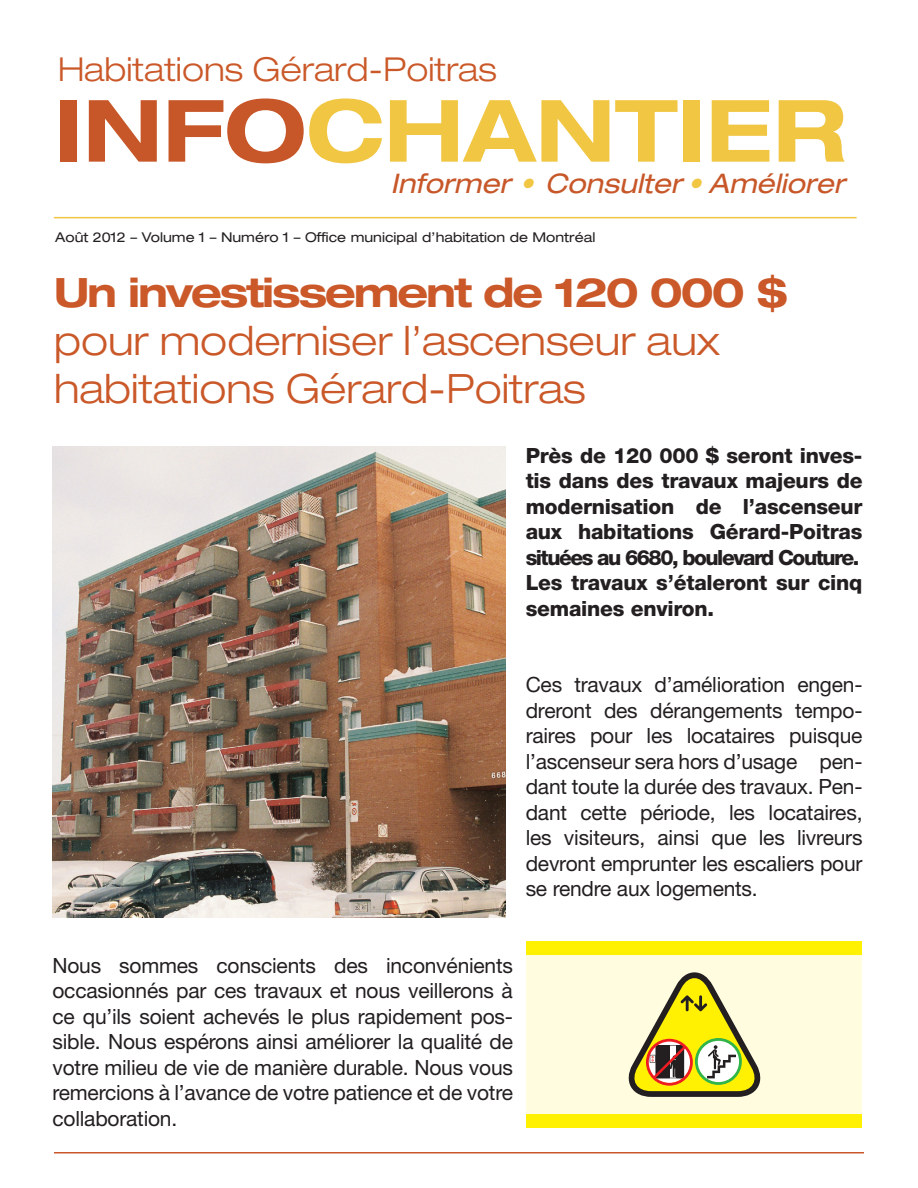
<style>
.page{position:relative;width:918px;height:1188px;background:#fff}
.page>*{position:absolute;margin:0;border:0;box-sizing:border-box;transform-origin:0 0}
.t1{font:700 expanded 86.1px "Helvetica Neue";color:#f0c642}
.t2{font:300 expanded 40.5px/48px "Helvetica Neue";color:#ca5828}
.t3{font:700 expanded 40.5px "Helvetica Neue";letter-spacing:-.05em;color:#ca5828}
.t4{font:300 expanded 33px "Helvetica Neue";color:#ca5828}
.t5{font:italic expanded 27px "Helvetica Neue";color:#c75728}
.t6{font:21px/25.5px "Helvetica Neue";letter-spacing:-.01em;color:#231f20;text-align:justify}
.t7{font:800 21px/25.5px "Helvetica Neue";letter-spacing:-.01em;color:#231f20}
.t8{font:expanded 13.5px "Helvetica Neue";color:#231f20}
.s1{color:#c75728}
.s2{color:#f0c642}
</style>
<div class="page">
<hr style="left:54px;top:217px;width:803px;height:1px;background:#f0c642">
<hr style="left:54px;top:1152px;width:810px;height:2px;background:#ca5828">
<img style="left:52px;top:447px;width:453px;height:471px">
<div style="left:526px;top:955px;width:336px;height:166px;background:#fffce0"></div>
<div style="left:526px;top:942px;width:336px;height:13px;background:#fff101"></div>
<div style="left:526px;top:1114px;width:336px;height:14px;background:#fff101"></div>
<svg style="left:628px;top:972px;width:133px;height:125px"></svg>
<h3 class="t4" style="left:58px;top:50px;width:440px">Habitations Gérard-Poitras</h3>
<h1 class="t1" style="left:55px;top:77px;width:793px"><span class="s1">INFO</span>CHANTIER</h1>
<p class="t5" style="left:390px;top:167px;width:463px">Informer <span class="s2">•</span> Consulter<span class="s2">•</span> Améliorer</p>
<p class="t8" style="left:55px;top:229px;width:542px">Août 2012 – Volume 1 – Numéro 1 – Office municipal d’habitation de Montréal</p>
<h2 class="t3" style="left:54px;top:267px;width:736px">Un investissement de 120 000 $</h2>
<h2 class="t2" style="left:54px;top:316px;width:668px">pour moderniser l’ascenseur aux habitations Gérard-Poitras</h2>
<p class="t7" style="left:526px;top:442px;width:338px">Près de 120 000 $ seront inves&shy;tis dans des travaux majeurs de modernisation de l’ascenseur aux habitations Gérard-Poitras situées au 6680, boulevard Couture.<br>Les travaux s’étaleront sur cinq semaines environ.</p>
<p class="t6" style="left:526px;top:672px;width:338px">Ces travaux d’amélioration engen&shy;dreront des dérangements tempo&shy;raires pour les locataires puisque l’ascenseur sera hors d’usage pen&shy;dant toute la durée des travaux. Pen&shy;dant cette période, les locataires, les visiteurs, ainsi que les livreurs devront emprunter les escaliers pour se rendre aux logements.</p>
<p class="t6" style="left:52px;top:952px;width:462px">Nous sommes conscients des inconvénients occasionnés par ces travaux et nous veillerons à ce qu’ils soient achevés le plus rapidement pos&shy;sible. Nous espérons ainsi améliorer la qualité de votre milieu de vie de manière durable. Nous vous remercions à l’avance de votre patience et de votre collaboration.</p>
</div>
